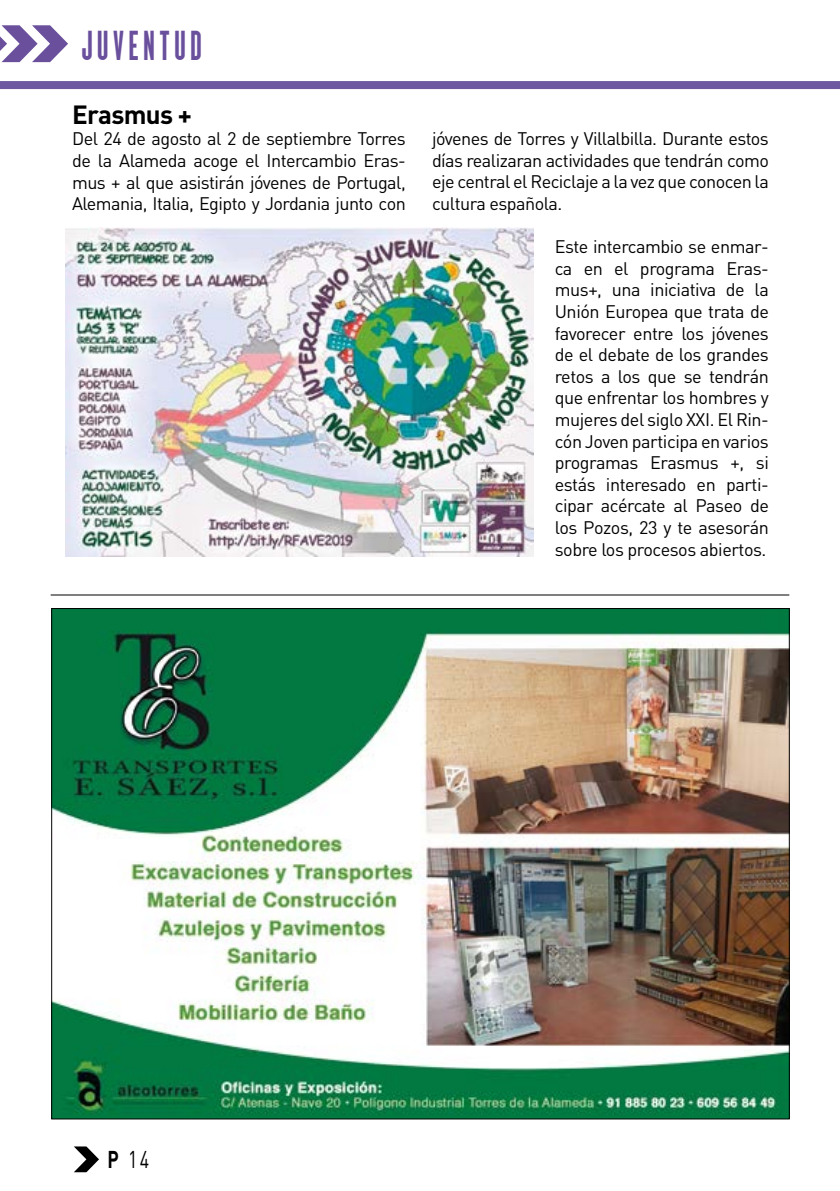
<style>
.page{position:relative;width:840px;height:1191px;background:#fff}
.page>*{position:absolute;margin:0;border:0;box-sizing:border-box;transform-origin:0 0}
.t1{font:700 36px "Cactus";letter-spacing:.13em;color:#694f9c}
.t2{font:700 26px "DIN";letter-spacing:-.025em;color:#000}
.t3{font:24px "DIN";color:#000;scale:.75 1}
.t4{font:18px/21.6px "DIN";letter-spacing:-.03em;color:#000;text-align:justify}
.s1{font-weight:700}
</style>
<div class="page">
<hr style="left:51px;top:594px;width:737px;height:1px;background:#000">
<svg style="left:0;top:25px;width:68px;height:37px"></svg>
<div style="left:0;top:81px;width:839px;height:8px;background:#6e57a1"></div>
<img style="left:66px;top:227px;width:467px;height:329px">
<img style="left:53px;top:610px;width:734px;height:507px">
<svg style="left:74px;top:1146px;width:25px;height:26px"></svg>
<h1 class="t1" style="left:81px;top:22px;width:122px">JUVENTUD</h1>
<h2 class="t2" style="left:72px;top:97px;width:121px">Erasmus +</h2>
<p class="t4" style="left:72px;top:128px;width:335px">Del 24 de agosto al 2 de septiembre Torres de la Alameda acoge el Intercambio Eras&shy;mus + al que asistirán jóvenes de Portugal, Alemania, Italia, Egipto y Jordania junto con</p>
<p class="t4" style="left:432px;top:127px;width:338px">jóvenes de Torres y Villalbilla. Durante estos días realizaran actividades que tendrán como eje central el Reciclaje a la vez que conocen la cultura española.</p>
<p class="t4" style="left:554px;top:235px;width:215px">Este intercambio se enmar&shy;ca en el programa Eras&shy;mus+, una iniciativa de la Unión Europea que trata de favorecer entre los jóvenes de el debate de los grandes retos a los que se tendrán que enfrentar los hombres y mujeres del siglo XXI. El Rin&shy;cón Joven participa en varios programas Erasmus +, si estás interesado en parti&shy;cipar acércate al Paseo de los Pozos, 23 y te asesorán sobre los procesos abiertos.</p>
<h3 class="t3" style="left:107px;top:1144px;width:57px"><span class="s1">P</span> 14</h3>
</div>
